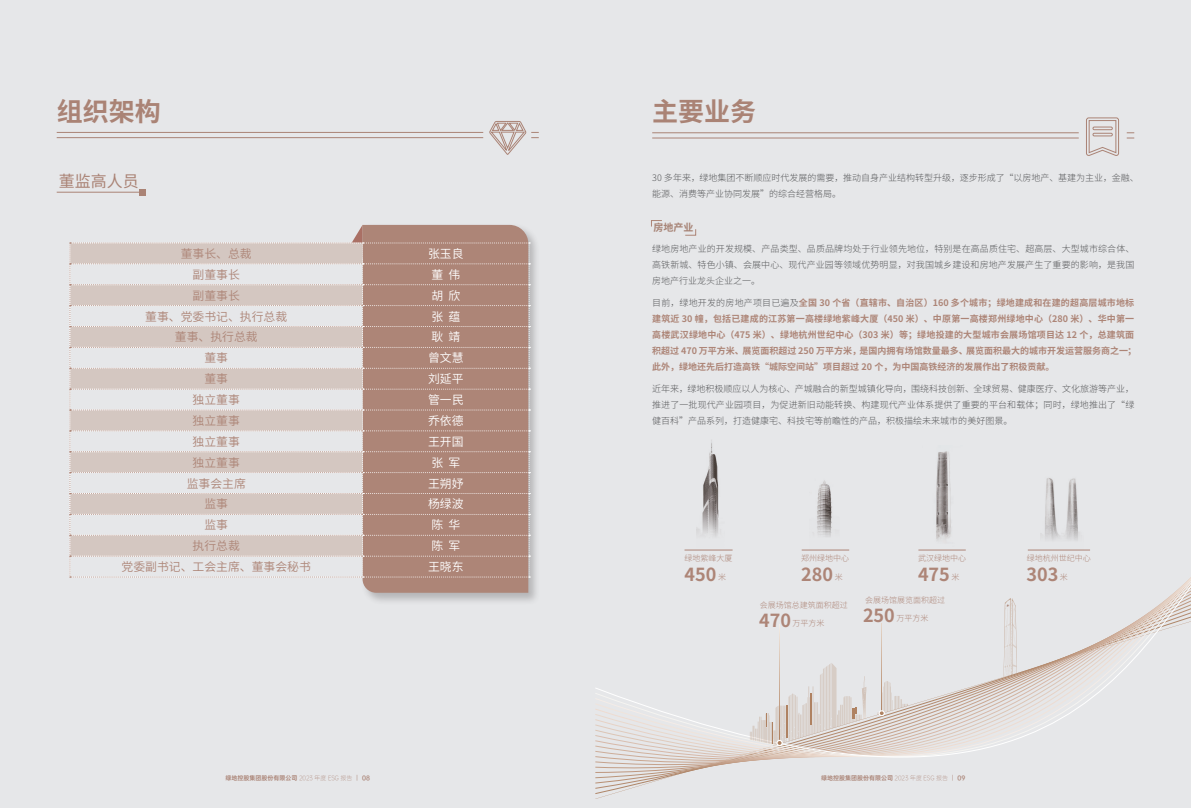
<style>
.page{position:relative;width:1191px;height:808px;background:#fff}
.page>*{position:absolute;margin:0;border:0;box-sizing:border-box;transform-origin:0 0}
.t1{font:700 26px "Source Han Sans CN";color:#aa8375}
.t2{font:700 18px "Source Han Sans CN";color:#ad8577}
.t3{font:16px "Source Han Sans CN";color:#aa8375}
.t4{font:11.8px "Source Han Sans CN";color:#ad8577}
.t5{font:11.8px "Source Han Sans CN";color:#fff}
.t6{font:700 10px "Source Han Sans CN";color:#a68274}
.t7{font:300 9px/16px "Source Han Sans CN";color:#57585a;text-align:justify}
.t8{font:700 9px/16px "Source Han Sans CN";color:#ad8577}
.t9{font:300 8px "Source Han Sans CN";color:#ad8577}
.t10{font:6px "OPPO Sans B";color:#aa8375}
.s1{font-weight:300;color:#57585a}
.s2{font-family:"OPPO Sans L"}
.s3{font-family:"OPPO Sans R"}
</style>
<div class="page">
<div style="left:0;top:0;width:595px;height:808px;background:#e6e7e9"></div>
<div style="left:595px;top:0;width:596px;height:808px;background:#e6e7e9"></div>
<svg style="left:595px;top:549px;width:596px;height:250px"></svg>
<hr style="left:807px;top:697px;width:1px;height:39px;background:#af8262">
<hr style="left:808px;top:686px;width:1px;height:49px;background:#af8262">
<hr style="left:809px;top:686px;width:1px;height:49px;background:#af8262">
<hr style="left:820px;top:674px;width:1px;height:50px;background:#af8262">
<hr style="left:821px;top:674px;width:1px;height:57px;background:#af8262">
<hr style="left:822px;top:673px;width:1px;height:58px;background:#af8262">
<hr style="left:823px;top:668px;width:1px;height:63px;background:#af8262">
<hr style="left:824px;top:668px;width:1px;height:60px;background:#af8262">
<hr style="left:825px;top:667px;width:1px;height:63px;background:#af8262">
<hr style="left:826px;top:666px;width:1px;height:64px;background:#af8262">
<hr style="left:827px;top:666px;width:1px;height:64px;background:#af8262">
<hr style="left:828px;top:665px;width:1px;height:64px;background:#af8262">
<hr style="left:803px;top:704px;width:1px;height:33px;background:#af8262">
<hr style="left:804px;top:704px;width:1px;height:32px;background:#af8262">
<hr style="left:805px;top:703px;width:1px;height:33px;background:#af8262">
<hr style="left:806px;top:703px;width:1px;height:33px;background:#af8262">
<hr style="left:788px;top:697px;width:1px;height:44px;background:#af8262">
<hr style="left:789px;top:695px;width:1px;height:46px;background:#af8262">
<hr style="left:790px;top:695px;width:1px;height:45px;background:#af8262">
<hr style="left:791px;top:694px;width:1px;height:37px;background:#af8262">
<hr style="left:792px;top:693px;width:1px;height:44px;background:#af8262">
<hr style="left:793px;top:694px;width:1px;height:46px;background:#af8262">
<hr style="left:794px;top:694px;width:1px;height:33px;background:#af8262">
<hr style="left:795px;top:695px;width:1px;height:44px;background:#af8262">
<hr style="left:796px;top:695px;width:1px;height:44px;background:#af8262">
<hr style="left:797px;top:697px;width:1px;height:38px;background:#af8262">
<hr style="left:829px;top:664px;width:1px;height:65px;background:#af8262">
<hr style="left:830px;top:663px;width:1px;height:63px;background:#af8262">
<hr style="left:831px;top:663px;width:1px;height:55px;background:#af8262">
<hr style="left:832px;top:663px;width:1px;height:65px;background:#af8262">
<hr style="left:833px;top:664px;width:1px;height:64px;background:#af8262">
<hr style="left:834px;top:666px;width:1px;height:61px;background:#af8262">
<hr style="left:835px;top:667px;width:1px;height:60px;background:#af8262">
<hr style="left:836px;top:667px;width:1px;height:60px;background:#af8262">
<svg style="left:1003px;top:598px;width:14px;height:79px"></svg>
<div style="left:139px;top:189px;width:6px;height:7px;background:#aa8375"></div>
<hr style="left:57px;top:192px;width:84px;height:1px;background:#aa8375">
<svg style="left:56px;top:121px;width:483px;height:34px"></svg>
<div style="left:361px;top:223px;width:180px;height:382px;background:#231f20;opacity:.25"></div>
<svg style="left:362px;top:577px;width:166px;height:16px;background:#af887b"></svg>
<svg style="left:69px;top:225px;width:461px;height:352px"></svg>
<svg style="left:652px;top:117px;width:482px;height:39px"></svg>
<svg style="left:651px;top:220px;width:11px;height:7px"></svg>
<svg style="left:685px;top:229px;width:11px;height:7px"></svg>
<hr style="left:684px;top:550px;width:48px;height:1px;background:#ad8577">
<hr style="left:801px;top:550px;width:48px;height:1px;background:#ad8577">
<hr style="left:918px;top:550px;width:47px;height:1px;background:#ad8577">
<hr style="left:1027px;top:550px;width:63px;height:1px;background:#ad8577">
<svg style="left:881px;top:624px;width:1px;height:52px"></svg>
<svg style="left:810px;top:676px;width:98px;height:69px"></svg>
<svg style="left:779px;top:625px;width:1px;height:80px"></svg>
<svg style="left:750px;top:705px;width:53px;height:41px"></svg>
<img style="left:696px;top:440px;width:23px;height:97px">
<img style="left:936px;top:451px;width:15px;height:90px">
<img style="left:1040px;top:478px;width:39px;height:62px">
<img style="left:817px;top:480px;width:15px;height:57px">
<h1 class="t1" style="left:57px;top:96px;width:105px">组织架构</h1>
<h1 class="t1" style="left:652px;top:96px;width:105px">主要业务</h1>
<h3 class="t3" style="left:59px;top:172px;width:81px">董监高人员</h3>
<h3 class="t4" style="left:181px;top:247px;width:72px">董事长、总裁</h3>
<h3 class="t5" style="left:428px;top:247px;width:37px">张玉良</h3>
<h3 class="t4" style="left:193px;top:268px;width:49px">副董事长</h3>
<h3 class="t5" style="left:431px;top:268px;width:30px">董 伟</h3>
<h3 class="t4" style="left:193px;top:289px;width:49px">副董事长</h3>
<h3 class="t5" style="left:431px;top:289px;width:30px">胡 欣</h3>
<h3 class="t4" style="left:145px;top:310px;width:143px">董事、党委书记、执行总裁</h3>
<h3 class="t5" style="left:431px;top:310px;width:30px">张 蕴</h3>
<h3 class="t4" style="left:175px;top:330px;width:84px">董事、执行总裁</h3>
<h3 class="t5" style="left:431px;top:330px;width:30px">耿 靖</h3>
<h3 class="t4" style="left:204px;top:351px;width:25px">董事</h3>
<h3 class="t5" style="left:428px;top:351px;width:37px">曾文慧</h3>
<h3 class="t4" style="left:204px;top:372px;width:25px">董事</h3>
<h3 class="t5" style="left:428px;top:372px;width:37px">刘延平</h3>
<h3 class="t4" style="left:193px;top:393px;width:49px">独立董事</h3>
<h3 class="t5" style="left:428px;top:393px;width:37px">管一民</h3>
<h3 class="t4" style="left:193px;top:414px;width:49px">独立董事</h3>
<h3 class="t5" style="left:428px;top:414px;width:37px">乔依德</h3>
<h3 class="t4" style="left:193px;top:435px;width:49px">独立董事</h3>
<h3 class="t5" style="left:428px;top:435px;width:37px">王开国</h3>
<h3 class="t4" style="left:193px;top:456px;width:49px">独立董事</h3>
<h3 class="t5" style="left:431px;top:456px;width:30px">张 军</h3>
<h3 class="t4" style="left:187px;top:477px;width:61px">监事会主席</h3>
<h3 class="t5" style="left:428px;top:477px;width:37px">王朔妤</h3>
<h3 class="t4" style="left:204px;top:497px;width:25px">监事</h3>
<h3 class="t5" style="left:428px;top:497px;width:37px">杨绿波</h3>
<h3 class="t4" style="left:204px;top:518px;width:25px">监事</h3>
<h3 class="t5" style="left:431px;top:518px;width:30px">陈 华</h3>
<h3 class="t4" style="left:193px;top:539px;width:49px">执行总裁</h3>
<h3 class="t5" style="left:431px;top:539px;width:30px">陈 军</h3>
<h3 class="t4" style="left:122px;top:560px;width:191px">党委副书记、工会主席、董事会秘书</h3>
<h3 class="t5" style="left:428px;top:560px;width:37px">王晓东</h3>
<p class="t7" style="left:652px;top:170px;width:488px">30 多年来，绿地集团不断顺应时代发展的需要，推动自身产业结构转型升级，逐步形成了“以房地产、基建为主业，金融、能源、消费等产业协同发展”的综合经营格局。</p>
<p class="t6" style="left:653px;top:222px;width:41px">房地产业</p>
<p class="t7" style="left:652px;top:241px;width:484px">绿地房地产业的开发规模、产品类型、品质品牌均处于行业领先地位，特别是在高品质住宅、超高层、大型城市综合体、高铁新城、特色小镇、会展中心、现代产业园等领域优势明显，对我国城乡建设和房地产发展产生了重要的影响，是我国房地产行业龙头企业之一。</p>
<p class="t8" style="left:652px;top:295px;width:486px"><span class="s1">目前，绿地开发的房地产项目已遍及</span>全国 30 个省（直辖市、自治区）160 多个城市；绿地建成和在建的超高层城市地标建筑近 30 幢，包括已建成的江苏第一高楼绿地紫峰大厦（450 米）、中原第一高楼郑州绿地中心（280 米）、华中第一高楼武汉绿地中心（475 米）、绿地杭州世纪中心（303 米）等；绿地投建的大型城市会展场馆项目达 12 个，总建筑面积超过 470 万平方米、展览面积超过 250 万平方米，是国内拥有场馆数量最多、展览面积最大的城市开发运营服务商之一；此外，绿地还先后打造高铁“城际空间站”项目超过 20 个，为中国高铁经济的发展作出了积极贡献。</p>
<p class="t7" style="left:652px;top:380px;width:484px">近年来，绿地积极顺应以人为核心、产城融合的新型城镇化导向，围绕科技创新、全球贸易、健康医疗、文化旅游等产业，推进了一批现代产业园项目，为促进新旧动能转换、构建现代产业体系提供了重要的平台和载体；同时，绿地推出了“绿健百科”产品系列，打造健康宅、科技宅等前瞻性的产品，积极描绘未来城市的美好图景。</p>
<p class="t9" style="left:684px;top:554px;width:49px">绿地紫峰大厦</p>
<h2 class="t2" style="left:684px;top:564px;width:33px">450</h2>
<p class="t9" style="left:718px;top:572px;width:9px">米</p>
<p class="t9" style="left:801px;top:554px;width:49px">郑州绿地中心</p>
<h2 class="t2" style="left:801px;top:564px;width:33px">280</h2>
<p class="t9" style="left:834px;top:572px;width:9px">米</p>
<p class="t9" style="left:918px;top:554px;width:49px">武汉绿地中心</p>
<h2 class="t2" style="left:918px;top:564px;width:33px">475</h2>
<p class="t9" style="left:951px;top:572px;width:9px">米</p>
<p class="t9" style="left:759px;top:600px;width:89px">会展场馆总建筑面积超过</p>
<p class="t9" style="left:792px;top:618px;width:33px">万平方米</p>
<h2 class="t2" style="left:759px;top:610px;width:33px">470</h2>
<p class="t9" style="left:865px;top:595px;width:81px">会展场馆展览面积超过</p>
<p class="t9" style="left:896px;top:613px;width:33px">万平方米</p>
<h2 class="t2" style="left:863px;top:605px;width:33px">250</h2>
<p class="t9" style="left:1026px;top:554px;width:65px">绿地杭州世纪中心</p>
<h2 class="t2" style="left:1026px;top:564px;width:33px">303</h2>
<p class="t9" style="left:1060px;top:572px;width:9px">米</p>
<p class="t10" style="left:225px;top:773px;width:146px">绿地控股集团股份有限公司 <span class="s2">2023 年度 ESG 报告</span> <span class="s3">｜</span> 08</p>
<p class="t10" style="left:821px;top:773px;width:146px">绿地控股集团股份有限公司 <span class="s2">2023 年度 ESG 报告</span> <span class="s3">｜</span> 09</p>
</div>
